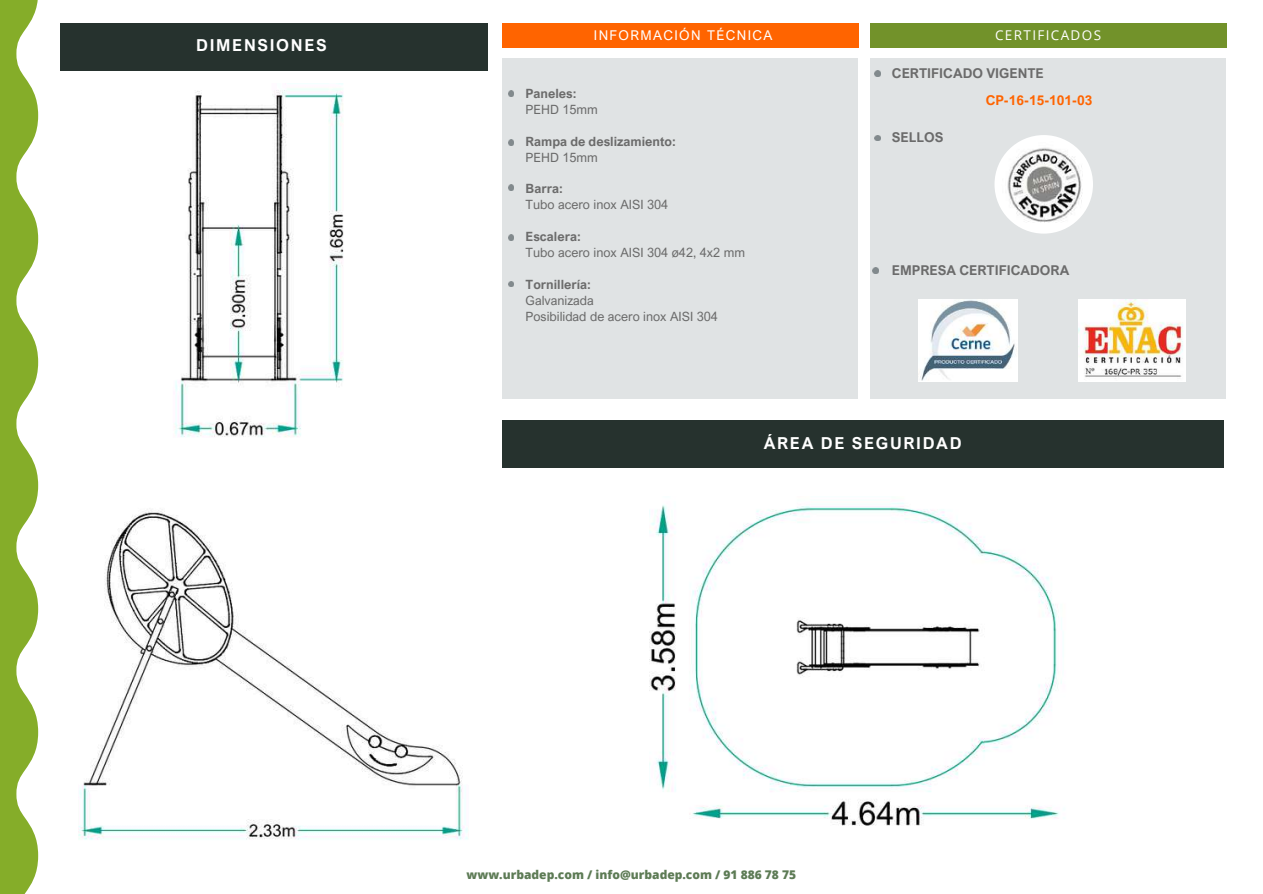
<style>
.page{position:relative;width:1263px;height:894px;background:#fff}
.page>*{position:absolute;margin:0;border:0;box-sizing:border-box;transform-origin:0 0}
.t1{font:700 16.5px "Arial Nova";letter-spacing:.1em;color:#fff}
.t2{font:700 13.5px "Arial Nova";color:#6b6b6b}
.t3{font:13.5px "Arial Nova";letter-spacing:.1em;color:#fff}
.t4{font:700 13.5px "Arial Nova";color:#ff6400}
.t5{font:13.5px "Open Sans";letter-spacing:.1em;color:#fff}
.t6{font:12.75px/15.9px "Arial Nova";color:#6b6b6b}
.t7{font:700 12.75px "Arial Nova";color:#6b6b6b}
.t8{font:800 12px "Open Sans";color:#5d7b55}
</style>
<div class="page">
<div style="left:502px;top:420px;width:721px;height:48px;background:#26322e"></div>
<div style="left:502px;top:23px;width:356px;height:25px;background:#ff6400"></div>
<div style="left:870px;top:23px;width:356px;height:25px;background:#72922a"></div>
<div style="left:502px;top:59px;width:356px;height:340px;background:#e0e3e4"></div>
<svg style="left:508px;top:91px;width:6px;height:5px"></svg>
<svg style="left:508px;top:140px;width:6px;height:5px"></svg>
<div style="left:870px;top:59px;width:356px;height:340px;background:#e0e3e4"></div>
<svg style="left:875px;top:70px;width:5px;height:6px"></svg>
<svg style="left:875px;top:135px;width:5px;height:6px"></svg>
<svg style="left:508px;top:185px;width:6px;height:5px"></svg>
<svg style="left:508px;top:235px;width:6px;height:5px"></svg>
<svg style="left:508px;top:281px;width:6px;height:6px"></svg>
<svg style="left:873px;top:267px;width:6px;height:6px"></svg>
<div style="left:60px;top:23px;width:427px;height:48px;background:#26322e"></div>
<svg style="left:26px;top:0;width:12px;height:892px"></svg>
<svg style="left:16px;top:0;width:10px;height:893px;fill:#85ad29"></svg>
<div style="left:0;top:0;width:16px;height:893px;background:#85ad29"></div>
<img style="left:994px;top:135px;width:99px;height:98px;border-radius:50%">
<img style="left:919px;top:300px;width:99px;height:82px">
<img style="left:1079px;top:300px;width:107px;height:82px">
<img style="left:78px;top:510px;width:390px;height:330px">
<img style="left:175px;top:84px;width:169px;height:353px">
<img style="left:649px;top:503px;width:413px;height:323px">
<p class="t1" style="left:196px;top:35px;width:132px">DIMENSIONES</p>
<p class="t3" style="left:594px;top:27px;width:180px">INFORMACIÓN TÉCNICA</p>
<p class="t5" style="left:995px;top:25px;width:107px">CERTIFICADOS</p>
<p class="t7" style="left:526px;top:85px;width:52px">Paneles:</p>
<p class="t6" style="left:526px;top:101px;width:74px">PEHD 15mm</p>
<p class="t7" style="left:526px;top:133px;width:152px">Rampa de deslizamiento:</p>
<p class="t6" style="left:526px;top:149px;width:74px">PEHD 15mm</p>
<p class="t7" style="left:526px;top:181px;width:39px">Barra:</p>
<p class="t6" style="left:526px;top:196px;width:144px">Tubo acero inox AISI 304</p>
<p class="t7" style="left:526px;top:229px;width:57px">Escalera:</p>
<p class="t6" style="left:526px;top:244px;width:221px">Tubo acero inox AISI 304 ø42, 4x2 mm</p>
<p class="t7" style="left:526px;top:276px;width:67px">Tornillería:</p>
<p class="t6" style="left:526px;top:292px;width:194px">Galvanizada<br>Posibilidad de acero inox AISI 304</p>
<p class="t2" style="left:892px;top:64px;width:153px">CERTIFICADO VIGENTE</p>
<p class="t4" style="left:986px;top:91px;width:108px">CP-16-15-101-03</p>
<p class="t2" style="left:892px;top:129px;width:53px">SELLOS</p>
<p class="t2" style="left:892px;top:261px;width:179px">EMPRESA CERTIFICADORA</p>
<p class="t1" style="left:764px;top:432px;width:199px">ÁREA DE SEGURIDAD</p>
<p class="t8" style="left:466px;top:866px;width:331px">www.urbadep.com / info@urbadep.com / 91 886 78 75</p>
</div>
